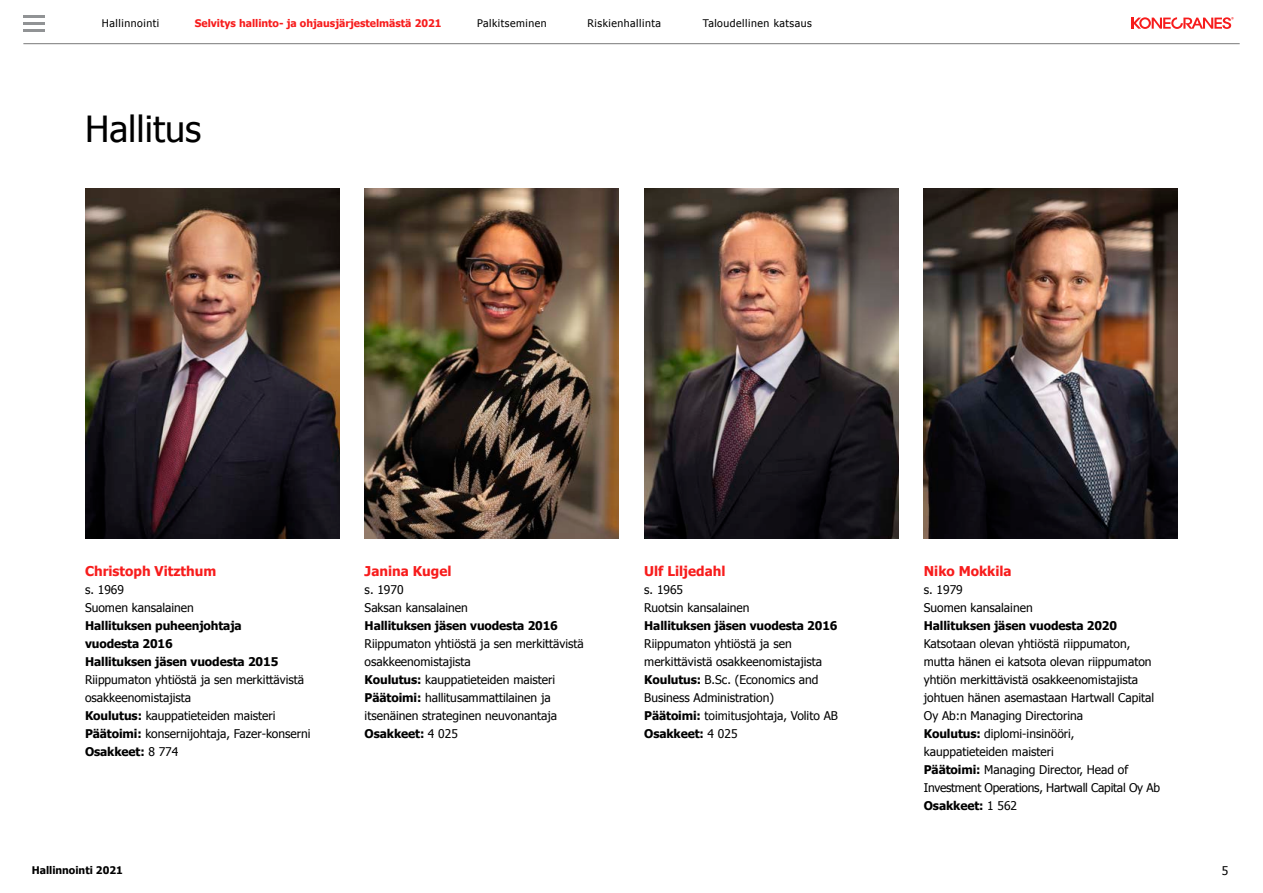
<style>
.page{position:relative;width:1263px;height:893px;background:#fff}
.page>*{position:absolute;margin:0;border:0;box-sizing:border-box;transform-origin:0 0}
.GOV_Otsikko_20_pt{font:36px "Tahoma";color:#000}
.GOV_LEIPIS_EN{font:700 13.5px "Tahoma";color:#f71c1c}
.GOV_Bulletit_EN{font:12px/18px "Tahoma";color:#000}
.GOV_Bulletit_EN-2{font:700 12px/18px "Tahoma";letter-spacing:-.01em;color:#000}
.GOV_Bulletit_EN-3{font:12px/18px "Tahoma";letter-spacing:-.02em;color:#000}
.t1{font:10.5px "Tahoma";letter-spacing:.05em;color:#000}
.t2{font:700 10.5px "Tahoma";color:#f71c1c}
.t3{font:700 10.5px "Tahoma";color:#000}
.s1{font-weight:700}
.s2{font-weight:400}
</style>
<div class="page">
<img style="left:924px;top:188px;width:254px;height:350px">
<img style="left:85px;top:188px;width:254px;height:350px">
<img style="left:365px;top:188px;width:254px;height:350px">
<img style="left:644px;top:188px;width:254px;height:350px">
<hr style="left:23px;top:43px;width:1217px;height:1px;background:#787878">
<hr style="left:23px;top:15px;width:22px;height:3px;background:#919395">
<hr style="left:23px;top:22px;width:22px;height:3px;background:#919395">
<hr style="left:23px;top:29px;width:22px;height:2px;background:#919395">
<svg style="left:1131px;top:17px;width:103px;height:12px"></svg>
<p class="t1" style="left:102px;top:17px;width:59px">Hallinnointi</p>
<p class="t2" style="left:195px;top:16px;width:248px">Selvitys hallinto- ja ohjausjärjestelmästä 2021</p>
<p class="t1" style="left:477px;top:17px;width:71px">Palkitseminen</p>
<p class="t1" style="left:587px;top:17px;width:75px">Riskienhallinta</p>
<p class="t1" style="left:703px;top:17px;width:111px">Taloudellinen katsaus</p>
<p class="GOV_Otsikko_20_pt" style="left:85px;top:105px;width:118px">Hallitus</p>
<p class="GOV_LEIPIS_EN" style="left:85px;top:562px;width:133px">Christoph Vitzthum</p>
<p class="GOV_Bulletit_EN" style="left:85px;top:580px;width:40px">s. 1969</p>
<p class="GOV_Bulletit_EN" style="left:85px;top:598px;width:110px">Suomen kansalainen</p>
<p class="GOV_Bulletit_EN-2" style="left:85px;top:616px;width:158px">Hallituksen puheenjohtaja vuodesta 2016</p>
<p class="GOV_Bulletit_EN-2" style="left:85px;top:652px;width:195px">Hallituksen jäsen vuodesta 2015</p>
<p class="GOV_Bulletit_EN" style="left:85px;top:670px;width:221px">Riippumaton yhtiöstä ja sen merkittävistä osakkeenomistajista</p>
<p class="GOV_Bulletit_EN" style="left:85px;top:706px;width:192px"><span class="s1">Koulutus:</span> kauppatieteiden maisteri</p>
<p class="GOV_Bulletit_EN" style="left:85px;top:724px;width:227px"><span class="s1">Päätoimi:</span> konsernijohtaja, Fazer-konserni</p>
<p class="GOV_Bulletit_EN-2" style="left:85px;top:742px;width:95px">Osakkeet: <span class="s2">8 774</span></p>
<p class="t3" style="left:32px;top:863px;width:93px">Hallinnointi 2021</p>
<p class="GOV_LEIPIS_EN" style="left:365px;top:562px;width:88px">Janina Kugel</p>
<p class="GOV_Bulletit_EN" style="left:365px;top:580px;width:40px">s. 1970</p>
<p class="GOV_Bulletit_EN" style="left:365px;top:598px;width:105px">Saksan kansalainen</p>
<p class="GOV_Bulletit_EN-2" style="left:365px;top:616px;width:195px">Hallituksen jäsen vuodesta 2016</p>
<p class="GOV_Bulletit_EN" style="left:365px;top:634px;width:221px">Riippumaton yhtiöstä ja sen merkittävistä osakkeenomistajista</p>
<p class="GOV_Bulletit_EN" style="left:365px;top:670px;width:192px"><span class="s1">Koulutus:</span> kauppatieteiden maisteri</p>
<p class="GOV_Bulletit_EN" style="left:365px;top:688px;width:194px"><span class="s1">Päätoimi:</span> hallitusammattilainen ja itsenäinen strateginen neuvonantaja</p>
<p class="GOV_Bulletit_EN-2" style="left:365px;top:724px;width:95px">Osakkeet: <span class="s2">4 025</span></p>
<p class="GOV_LEIPIS_EN" style="left:644px;top:562px;width:83px">Ulf Liljedahl</p>
<p class="GOV_Bulletit_EN" style="left:644px;top:580px;width:40px">s. 1965</p>
<p class="GOV_Bulletit_EN" style="left:644px;top:598px;width:107px">Ruotsin kansalainen</p>
<p class="GOV_Bulletit_EN-2" style="left:644px;top:616px;width:195px">Hallituksen jäsen vuodesta 2016</p>
<p class="GOV_Bulletit_EN" style="left:644px;top:634px;width:179px">Riippumaton yhtiöstä ja sen merkittävistä osakkeenomistajista</p>
<p class="GOV_Bulletit_EN" style="left:644px;top:670px;width:176px"><span class="s1">Koulutus:</span> B.Sc. (Economics and<br>Business Administration)</p>
<p class="GOV_Bulletit_EN" style="left:644px;top:706px;width:195px"><span class="s1">Päätoimi:</span> toimitusjohtaja, Volito AB</p>
<p class="GOV_Bulletit_EN-2" style="left:644px;top:724px;width:95px">Osakkeet: <span class="s2">4 025</span></p>
<p class="GOV_LEIPIS_EN" style="left:924px;top:562px;width:89px">Niko Mokkila</p>
<p class="GOV_Bulletit_EN" style="left:924px;top:580px;width:40px">s. 1979</p>
<p class="GOV_Bulletit_EN" style="left:924px;top:598px;width:110px">Suomen kansalainen</p>
<p class="GOV_Bulletit_EN-2" style="left:924px;top:616px;width:195px">Hallituksen jäsen vuodesta 2020</p>
<p class="GOV_Bulletit_EN" style="left:924px;top:634px;width:232px">Katsotaan olevan yhtiöstä riippumaton, mutta hänen ei katsota olevan riippumaton yhtiön merkittävistä osakkeenomistajista johtuen hänen asemastaan Hartwall Capital Oy Ab:n Managing Directorina</p>
<p class="GOV_Bulletit_EN" style="left:924px;top:724px;width:152px"><span class="s1">Koulutus:</span> diplomi-insinööri, kauppatieteiden maisteri</p>
<p class="GOV_Bulletit_EN-3" style="left:924px;top:760px;width:238px"><span class="s1">Päätoimi:</span> Managing Director, Head of<br>Investment Operations, Hartwall Capital Oy Ab</p>
<p class="GOV_Bulletit_EN-2" style="left:924px;top:796px;width:95px">Osakkeet: <span class="s2">1 562</span></p>
<p class="GOV_Bulletit_EN" style="left:1222px;top:861px;width:8px">5</p>
</div>
